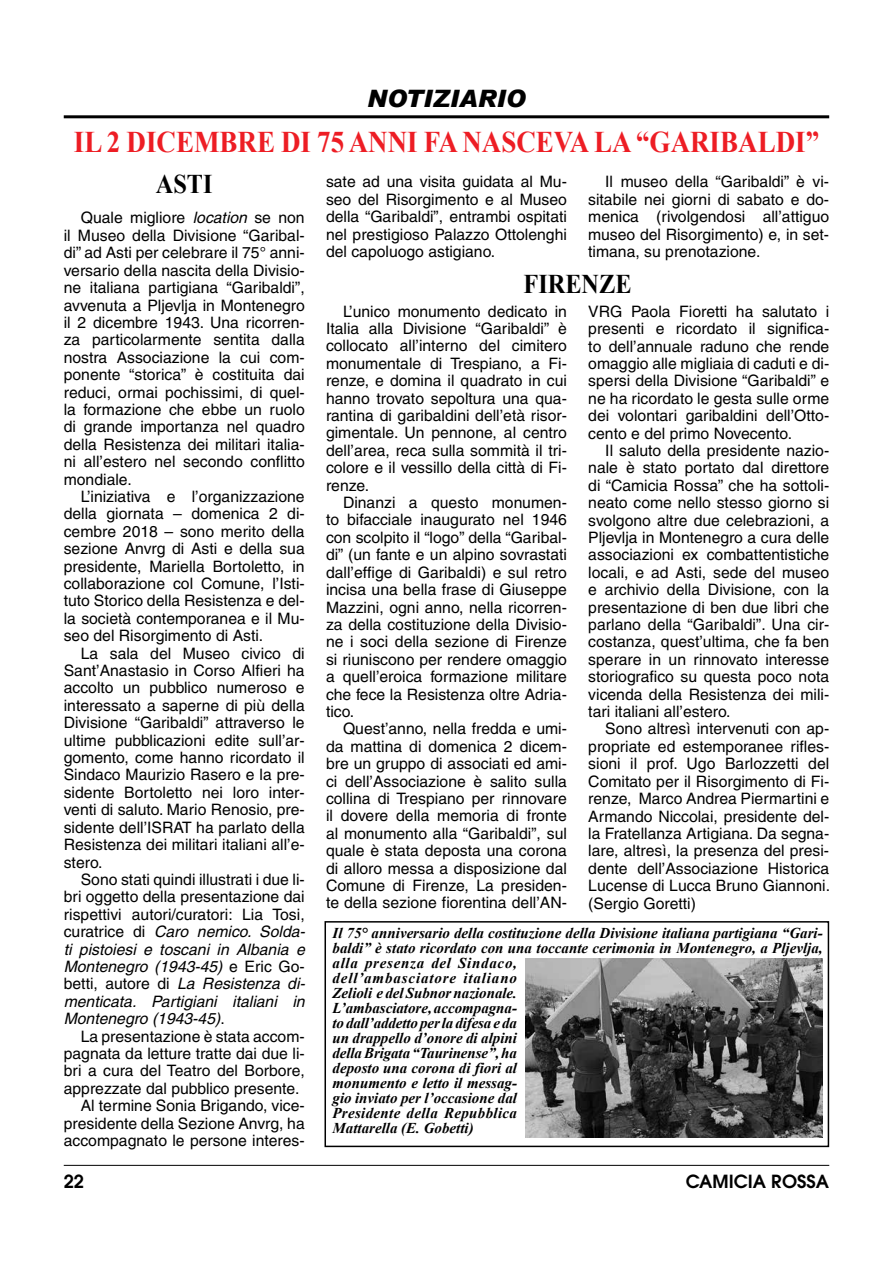
<style>
.page{position:relative;width:893px;height:1263px;background:#fff}
.page>*{position:absolute;margin:0;border:0;box-sizing:border-box;transform-origin:0 0}
.t1{font:700 30px "Times New Roman";color:#ed1d24;scale:.9 1}
.t2{font:700 27px "Times New Roman";color:#000;scale:.9 1}
.t3{font:italic 900 24px "Arial";color:#000}
.t4{font:600 18px "Avant Garde";color:#000}
.t5{font:15.75px/17.4px "Helvetica";color:#000;text-align:justify}
.t6{font:italic 700 15px/15px "Times New Roman";color:#000}
.s1{font-style:italic}
</style>
<div class="page">
<hr style="left:64px;top:1165px;width:765px;height:1px;background:#000">
<hr style="left:64px;top:115px;width:765px;height:3px;background:#000">
<div style="left:324px;top:921px;width:505px;height:226px;border:2px solid #000"></div>
<img style="left:526px;top:958px;width:296px;height:180px">
<h3 class="t3" style="left:367px;top:83px;width:160px">NOTIZIARIO</h3>
<h1 class="t1" style="left:74px;top:121px;width:830px">IL 2 DICEMBRE DI 75 ANNI FA NASCEVA LA “GARIBALDI”</h1>
<h2 class="t2" style="left:156px;top:166px;width:65px">ASTI</h2>
<p class="t5" style="left:64px;top:209px;width:242px;text-indent:17px">Quale migliore <span class="s1">location</span> se non il Museo della Divisione “Garibal&shy;di” ad Asti per celebrare il 75° anni&shy;versario della nascita della Divisio&shy;ne italiana partigiana “Garibaldi”, avvenuta a Pljevlja in Montenegro il 2 dicembre 1943. Una ricorren&shy;za particolarmente sentita dalla nostra Associazione la cui com&shy;ponente “storica” è costituita dai reduci, ormai pochissimi, di quel&shy;la formazione che ebbe un ruolo di grande importanza nel quadro della Resistenza dei militari italia&shy;ni all’estero nel secondo conflitto mondiale.</p>
<p class="t5" style="left:64px;top:488px;width:242px;text-indent:17px">L’iniziativa e l’organizzazione della giornata – domenica 2 di&shy;cembre 2018 – sono merito della sezione Anvrg di Asti e della sua presidente, Mariella Bortoletto, in collaborazione col Comune, l’Isti&shy;tuto Storico della Resistenza e del&shy;la società contemporanea e il Mu&shy;seo del Risorgimento di Asti.</p>
<p class="t5" style="left:64px;top:644px;width:242px;text-indent:17px">La sala del Museo civico di Sant’Anastasio in Corso Alfieri ha accolto un pubblico numeroso e interessato a saperne di più della Divisione “Garibaldi” attraverso le ultime pubblicazioni edite sull’ar&shy;gomento, come hanno ricordato il Sindaco Maurizio Rasero e la pre&shy;sidente Bortoletto nei loro inter&shy;venti di saluto. Mario Renosio, pre&shy;sidente dell’ISRAT ha parlato della Resistenza dei militari italiani all’e&shy;stero.</p>
<p class="t5" style="left:64px;top:871px;width:243px;text-indent:17px">Sono stati quindi illustrati i due li&shy;bri oggetto della presentazione dai rispettivi autori/curatori: Lia Tosi, curatrice di <span class="s1">Caro nemico. Solda&shy;ti pistoiesi e toscani in Albania e Montenegro (1943-45)</span> e Eric Go&shy;betti, autore di <span class="s1">La Resistenza di&shy;menticata. Partigiani italiani in Montenegro (1943-45)</span>.</p>
<p class="t5" style="left:81px;top:1027px;width:225px">La presentazione è stata accom-</p>
<p class="t5" style="left:64px;top:1045px;width:242px">pagnata da letture tratte dai due li-</p>
<p class="t5" style="left:64px;top:1062px;width:242px">bri a cura del Teatro del Borbore,</p>
<p class="t5" style="left:64px;top:1079px;width:237px">apprezzate dal pubblico presente.</p>
<p class="t5" style="left:81px;top:1097px;width:225px">Al termine Sonia Brigando, vice-</p>
<p class="t5" style="left:64px;top:1114px;width:242px">presidente della Sezione Anvrg, ha</p>
<p class="t5" style="left:64px;top:1132px;width:242px">accompagnato le persone interes-</p>
<p class="t5" style="left:588px;top:173px;width:242px;text-indent:17px">Il museo della “Garibaldi” è vi&shy;sitabile nei giorni di sabato e do&shy;menica (rivolgendosi all’attiguo museo del Risorgimento) e, in set&shy;timana, su prenotazione.</p>
<p class="t5" style="left:326px;top:173px;width:242px">sate ad una visita guidata al Mu&shy;seo del Risorgimento e al Museo della “Garibaldi”, entrambi ospitati nel prestigioso Palazzo Ottolenghi del capoluogo astigiano.</p>
<h2 class="t2" style="left:524px;top:266px;width:122px">FIRENZE</h2>
<p class="t5" style="left:326px;top:302px;width:242px;text-indent:17px">L’unico monumento dedicato in Italia alla Divisione “Garibaldi” è collocato all’interno del cimitero monumentale di Trespiano, a Fi&shy;renze, e domina il quadrato in cui hanno trovato sepoltura una qua&shy;rantina di garibaldini dell’età risor&shy;gimentale. Un pennone, al centro dell’area, reca sulla sommità il tri&shy;colore e il vessillo della città di Fi&shy;renze.</p>
<p class="t5" style="left:326px;top:494px;width:242px;text-indent:17px">Dinanzi a questo monumen&shy;to bifacciale inaugurato nel 1946 con scolpito il “logo” della “Garibal&shy;di” (un fante e un alpino sovrastati dall’effige di Garibaldi) e sul retro incisa una bella frase di Giuseppe Mazzini, ogni anno, nella ricorren&shy;za della costituzione della Divisio&shy;ne i soci della sezione di Firenze si riuniscono per rendere omaggio a quell’eroica formazione militare che fece la Resistenza oltre Adria&shy;tico.</p>
<p class="t5" style="left:326px;top:720px;width:242px;text-indent:17px">Quest’anno, nella fredda e umi&shy;da mattina di domenica 2 dicem&shy;bre un gruppo di associati ed ami&shy;ci dell’Associazione è salito sulla collina di Trespiano per rinnovare il dovere della memoria di fronte al monumento alla “Garibaldi”, sul quale è stata deposta una corona di alloro messa a disposizione dal Comune di Firenze, La presiden&shy;te della sezione fiorentina dell’AN-</p>
<p class="t5" style="left:588px;top:302px;width:242px">VRG Paola Fioretti ha salutato i presenti e ricordato il significa&shy;to dell’annuale raduno che rende omaggio alle migliaia di caduti e di&shy;spersi della Divisione “Garibaldi” e ne ha ricordato le gesta sulle orme dei volontari garibaldini dell’Otto&shy;cento e del primo Novecento.</p>
<p class="t5" style="left:588px;top:442px;width:242px;text-indent:17px">Il saluto della presidente nazio&shy;nale è stato portato dal direttore di “Camicia Rossa” che ha sottoli&shy;neato come nello stesso giorno si svolgono altre due celebrazioni, a Pljevlja in Montenegro a cura delle associazioni ex combattentistiche locali, e ad Asti, sede del museo e archivio della Divisione, con la presentazione di ben due libri che parlano della “Garibaldi”. Una cir&shy;costanza, quest’ultima, che fa ben sperare in un rinnovato interesse storiografico su questa poco nota vicenda della Resistenza dei mili&shy;tari italiani all’estero.</p>
<p class="t5" style="left:588px;top:720px;width:243px;text-indent:17px">Sono altresì intervenuti con ap&shy;propriate ed estemporanee rifles&shy;sioni il prof. Ugo Barlozzetti del Comitato per il Risorgimento di Fi&shy;renze, Marco Andrea Piermartini e Armando Niccolai, presidente del&shy;la Fratellanza Artigiana. Da segna&shy;lare, altresì, la presenza del presi&shy;dente dell’Associazione Historica Lucense di Lucca Bruno Giannoni. (Sergio Goretti)</p>
<p class="t6" style="left:332px;top:925px;width:492px">Il 75° anniversario della costituzione della Divisione italiana partigiana “Gari&shy;baldi” è stato ricordato con una toccante cerimonia in Montenegro, a Pljevlja, alla presenza del Sindaco,<br>dell’ambasciatore italiano<br>Zelioli e del Subnor nazionale.<br>L’ambasciatore, accompagna-<br>to dall’addetto per la difesa e da<br>un drappello d’onore di alpini<br>della Brigata “Taurinense”, ha<br>deposto una corona di fiori al<br>monumento e letto il messag-<br>gio inviato per l’occasione dal<br>Presidente della Repubblica<br>Mattarella (E. Gobetti)</p>
<p class="t4" style="left:64px;top:1169px;width:22px">22</p>
<p class="t4" style="left:686px;top:1169px;width:145px">CAMICIA ROSSA</p>
</div>
